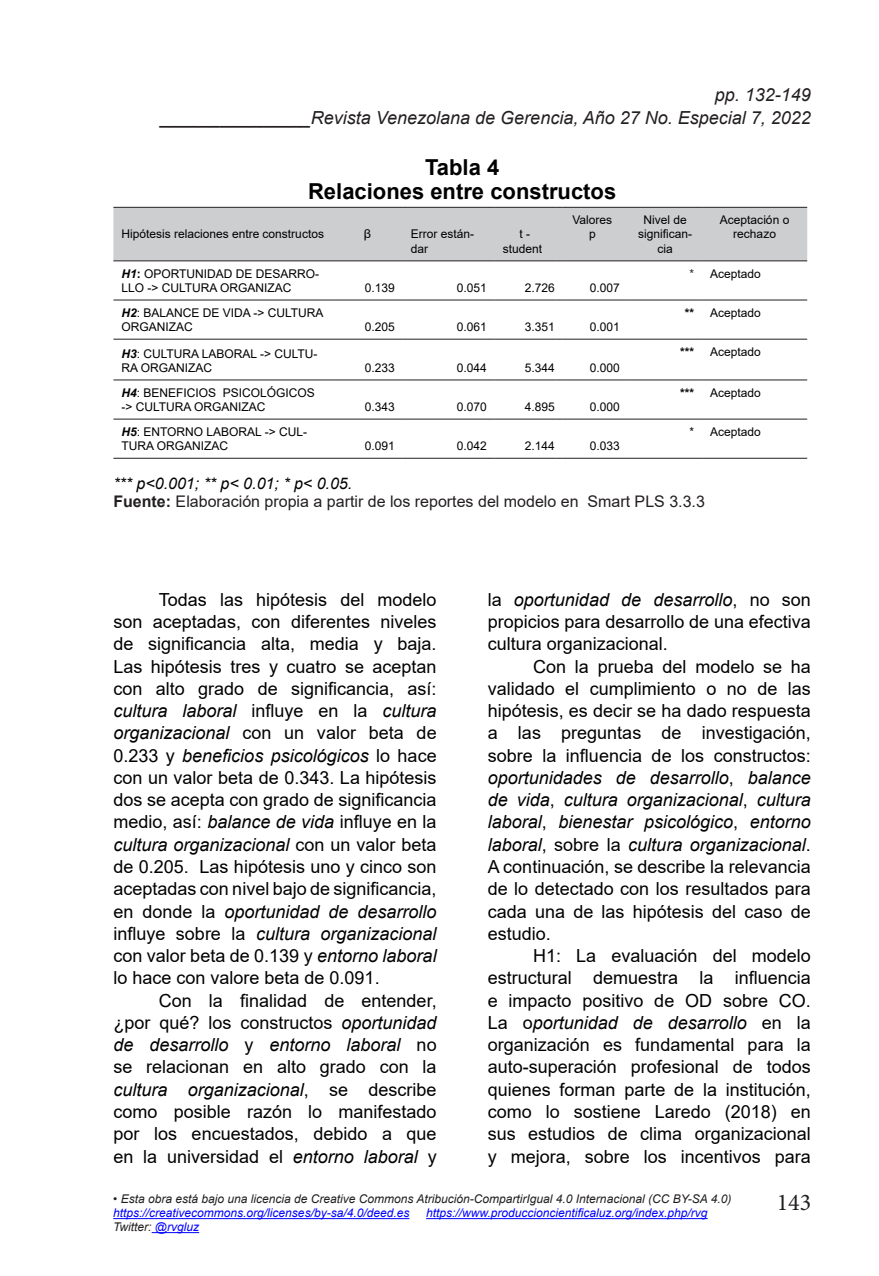
<style>
.page{position:relative;width:879px;height:1276px;background:#fff}
.page>*{position:absolute;margin:0;border:0;box-sizing:border-box;transform-origin:0 0}
.t1{font:24px "Minion Pro";color:#231f20}
.t2{font:700 22px/24px "Arial";color:#000;text-align:center}
.t3{font:18px/22.2px "Arial";color:#000;text-align:justify}
.t4{font:italic 18px "Arial";color:#231f20}
.t5{font:16px/18px "Arial";color:#231f20}
.t6{font:12px/14.4px "Arial";color:#000}
.t7{font:italic 12px "Arial";color:#231f20}
.t8{font:italic 12px "Arial";color:#00f}
.t9{font:700 12px "Arial";color:#000}
.t10{font:12px "Arial";color:#000;scale:1.07 1}
.s1{font-weight:700;font-style:italic}
.s2{font-weight:700}
.s3{color:#212121}
.s4{font-style:italic;color:#000}
.s5{font-style:italic}
.s6{color:#00f}
</style>
<div class="page">
<hr style="left:113px;top:1218px;width:296px;height:1px;background:#00f">
<hr style="left:426px;top:1218px;width:281px;height:1px;background:#00f">
<hr style="left:152px;top:1232px;width:47px;height:1px;background:#00f">
<svg style="left:113px;top:261px;width:694px;height:197px"></svg>
<div style="left:113px;top:207px;width:694px;height:54px;background:#cdced0"></div>
<hr style="left:563px;top:260px;width:65px;height:1px;background:#231f20">
<hr style="left:628px;top:260px;width:74px;height:1px;background:#231f20">
<hr style="left:702px;top:260px;width:105px;height:1px;background:#231f20">
<hr style="left:113px;top:299px;width:213px;height:1px;background:#231f20">
<hr style="left:332px;top:299px;width:71px;height:1px;background:#231f20">
<hr style="left:403px;top:299px;width:92px;height:1px;background:#231f20">
<hr style="left:495px;top:299px;width:62px;height:1px;background:#231f20">
<hr style="left:563px;top:299px;width:65px;height:1px;background:#231f20">
<hr style="left:628px;top:299px;width:74px;height:1px;background:#231f20">
<hr style="left:702px;top:299px;width:105px;height:1px;background:#231f20">
<hr style="left:113px;top:339px;width:213px;height:1px;background:#231f20">
<hr style="left:332px;top:339px;width:71px;height:1px;background:#231f20">
<hr style="left:403px;top:339px;width:92px;height:1px;background:#231f20">
<hr style="left:495px;top:339px;width:62px;height:1px;background:#231f20">
<hr style="left:563px;top:339px;width:65px;height:1px;background:#231f20">
<hr style="left:628px;top:339px;width:74px;height:1px;background:#231f20">
<hr style="left:702px;top:339px;width:105px;height:1px;background:#231f20">
<hr style="left:113px;top:379px;width:213px;height:1px;background:#231f20">
<hr style="left:332px;top:379px;width:71px;height:1px;background:#231f20">
<hr style="left:403px;top:379px;width:92px;height:1px;background:#231f20">
<hr style="left:495px;top:379px;width:62px;height:1px;background:#231f20">
<hr style="left:563px;top:379px;width:65px;height:1px;background:#231f20">
<hr style="left:628px;top:379px;width:74px;height:1px;background:#231f20">
<hr style="left:702px;top:379px;width:105px;height:1px;background:#231f20">
<hr style="left:113px;top:418px;width:213px;height:1px;background:#231f20">
<hr style="left:332px;top:418px;width:71px;height:1px;background:#231f20">
<hr style="left:403px;top:418px;width:92px;height:1px;background:#231f20">
<hr style="left:495px;top:418px;width:62px;height:1px;background:#231f20">
<hr style="left:563px;top:418px;width:65px;height:1px;background:#231f20">
<hr style="left:628px;top:418px;width:74px;height:1px;background:#231f20">
<hr style="left:702px;top:418px;width:105px;height:1px;background:#231f20">
<hr style="left:113px;top:458px;width:213px;height:1px;background:#231f20">
<hr style="left:332px;top:458px;width:71px;height:1px;background:#231f20">
<hr style="left:403px;top:458px;width:92px;height:1px;background:#231f20">
<hr style="left:495px;top:458px;width:62px;height:1px;background:#231f20">
<hr style="left:563px;top:458px;width:65px;height:1px;background:#231f20">
<hr style="left:628px;top:458px;width:74px;height:1px;background:#231f20">
<hr style="left:702px;top:458px;width:105px;height:1px;background:#231f20">
<div style="left:636px;top:347px;width:58px;height:11px;background:#fff"></div>
<div style="left:636px;top:388px;width:58px;height:11px;background:#fff"></div>
<div style="left:636px;top:427px;width:58px;height:11px;background:#fff"></div>
<p class="t4" style="left:715px;top:83px;width:98px">pp. 132-149</p>
<p class="t4" style="left:161px;top:106px;width:652px">_______________Revista Venezolana de Gerencia, Año 27 No. Especial 7, 2022</p>
<p class="t2" style="left:308px;top:155px;width:310px">Tabla 4<br>Relaciones entre constructos</p>
<p class="t6" style="left:121px;top:227px;width:204px">Hipótesis relaciones entre constructos</p>
<p class="t10" style="left:364px;top:226px;width:8px">β</p>
<p class="t6" style="left:411px;top:227px;width:65px">Error están&shy;dar</p>
<p class="t6" style="left:503px;top:227px;width:41px;text-align:center">t - student</p>
<p class="t6" style="left:572px;top:213px;width:41px;text-align:center">Valores p</p>
<p class="t6" style="left:638px;top:213px;width:56px;text-align:center">Nivel de significan&shy;cia</p>
<p class="t6" style="left:720px;top:213px;width:71px;text-align:center">Aceptación o rechazo</p>
<p class="t6" style="left:121px;top:266px;width:199px"><span class="s1">H1</span><span class="s2">:</span> OPORTUNIDAD DE DESARRO-<br>LLO -&gt; CULTURA ORGANIZAC</p>
<p class="t6" style="left:365px;top:280px;width:32px">0.139</p>
<p class="t6" style="left:457px;top:280px;width:32px">0.051</p>
<p class="t6" style="left:525px;top:280px;width:32px">2.726</p>
<p class="t6" style="left:590px;top:280px;width:32px">0.007</p>
<p class="t6" style="left:689px;top:266px;width:73px"><span class="s3">*</span> Aceptado</p>
<p class="t6" style="left:121px;top:305px;width:204px"><span class="s1">H2</span>: BALANCE DE VIDA -&gt; CULTURA<br>ORGANIZAC</p>
<p class="t6" style="left:365px;top:320px;width:32px">0.205</p>
<p class="t6" style="left:457px;top:320px;width:32px">0.061</p>
<p class="t6" style="left:525px;top:320px;width:32px">3.351</p>
<p class="t6" style="left:590px;top:320px;width:32px">0.001</p>
<p class="t9" style="left:685px;top:304px;width:11px">**</p>
<p class="t6" style="left:710px;top:305px;width:52px">Aceptado</p>
<p class="t6" style="left:121px;top:346px;width:198px"><span class="s1">H3</span>: CULTURA LABORAL -&gt; CULTU-<br>RA ORGANIZAC</p>
<p class="t6" style="left:365px;top:360px;width:32px">0.233</p>
<p class="t6" style="left:457px;top:360px;width:32px">0.044</p>
<p class="t6" style="left:525px;top:360px;width:32px">5.344</p>
<p class="t6" style="left:590px;top:360px;width:32px">0.000</p>
<p class="t9" style="left:680px;top:343px;width:16px">***</p>
<p class="t6" style="left:710px;top:344px;width:52px">Aceptado</p>
<p class="t6" style="left:121px;top:385px;width:195px"><span class="s1">H4</span>: BENEFICIOS PSICOLÓGICOS -&gt; CULTURA ORGANIZAC</p>
<p class="t6" style="left:365px;top:399px;width:32px">0.343</p>
<p class="t6" style="left:457px;top:399px;width:32px">0.070</p>
<p class="t6" style="left:525px;top:399px;width:32px">4.895</p>
<p class="t6" style="left:590px;top:399px;width:32px">0.000</p>
<p class="t9" style="left:680px;top:384px;width:16px">***</p>
<p class="t6" style="left:710px;top:385px;width:52px">Aceptado</p>
<p class="t6" style="left:121px;top:424px;width:187px"><span class="s1">H5</span>: ENTORNO LABORAL -&gt; CUL-<br>TURA ORGANIZAC</p>
<p class="t6" style="left:689px;top:424px;width:73px">* Aceptado</p>
<p class="t5" style="left:113px;top:474px;width:593px"><span class="s4">*** p&lt;0.001; ** p&lt; 0.01; * p&lt; 0.05.<br></span><span class="s2">Fuente:</span> Elaboración propia a partir de los reportes del modelo en Smart PLS 3.3.3</p>
<p class="t6" style="left:365px;top:439px;width:32px">0.091</p>
<p class="t6" style="left:457px;top:439px;width:32px">0.042</p>
<p class="t6" style="left:525px;top:439px;width:32px">2.144</p>
<p class="t6" style="left:590px;top:439px;width:32px">0.033</p>
<p class="t3" style="left:113px;top:588px;width:325px;text-indent:45px">Todas las hipótesis del modelo son aceptadas, con diferentes niveles de significancia alta, media y baja.<br>Las hipótesis tres y cuatro se aceptan con alto grado de significancia, así: <span class="s5">cultura laboral</span> influye en la <span class="s5">cultura organizacional</span> con un valor beta de 0.233 y <span class="s5">beneficios psicológicos</span> lo hace con un valor beta de 0.343. La hipótesis dos se acepta con grado de significancia medio, así: <span class="s5">balance de vida</span> influye en la <span class="s5">cultura organizacional</span> con un valor beta de 0.205. Las hipótesis uno y cinco son aceptadas con nivel bajo de significancia, en donde la <span class="s5">oportunidad de desarrollo </span>influye sobre la <span class="s5">cultura organizacional </span>con valor beta de 0.139 y <span class="s5">entorno laboral </span>lo hace con valore beta de 0.091.</p>
<p class="t3" style="left:113px;top:989px;width:325px;text-indent:45px">Con la finalidad de entender, ¿por qué? los constructos <span class="s5">oportunidad de desarrollo</span> y <span class="s5">entorno laboral</span> no se relacionan en alto grado con la <span class="s5">cultura organizacional</span>, se describe como posible razón lo manifestado por los encuestados, debido a que en la universidad el <span class="s5">entorno laboral</span> y</p>
<p class="t3" style="left:488px;top:588px;width:325px">la <span class="s5">oportunidad de desarrollo</span>, no son propicios para desarrollo de una efectiva cultura organizacional.</p>
<p class="t3" style="left:488px;top:655px;width:325px;text-indent:45px">Con la prueba del modelo se ha validado el cumplimiento o no de las hipótesis, es decir se ha dado respuesta a las preguntas de investigación, sobre la influencia de los constructos: <span class="s5">oportunidades de desarrollo</span>, <span class="s5">balance de vida</span>, <span class="s5">cultura organizacional</span>, <span class="s5">cultura laboral</span>, <span class="s5">bienestar psicológico</span>, <span class="s5">entorno laboral</span>, sobre la <span class="s5">cultura organizacional</span>.<br>A continuación, se describe la relevancia de lo detectado con los resultados para cada una de las hipótesis del caso de estudio.</p>
<p class="t3" style="left:488px;top:944px;width:325px;text-indent:45px">H1: La evaluación del modelo estructural demuestra la influencia e impacto positivo de OD sobre CO.<br>La o<span class="s5">portunidad de desarrollo</span> en la organización es fundamental para la auto-superación profesional de todos quienes forman parte de la institución, como lo sostiene Laredo (2018) en sus estudios de clima organizacional y mejora, sobre los incentivos para</p>
<p class="t7" style="left:113px;top:1191px;width:620px">• Esta obra está bajo una licencia de Creative Commons Atribución-CompartirIgual 4.0 Internacional (CC BY-SA 4.0)</p>
<p class="t8" style="left:113px;top:1205px;width:298px">https://creativecommons.org/licenses/by-sa/4.0/deed.es</p>
<p class="t8" style="left:426px;top:1205px;width:283px">https://www.produccioncientificaluz.org/index.php/rvg</p>
<p class="t7" style="left:113px;top:1219px;width:87px">Twitter: <span class="s6">@rvgluz</span></p>
<h1 class="t1" style="left:777px;top:1186px;width:36px">143</h1>
</div>
